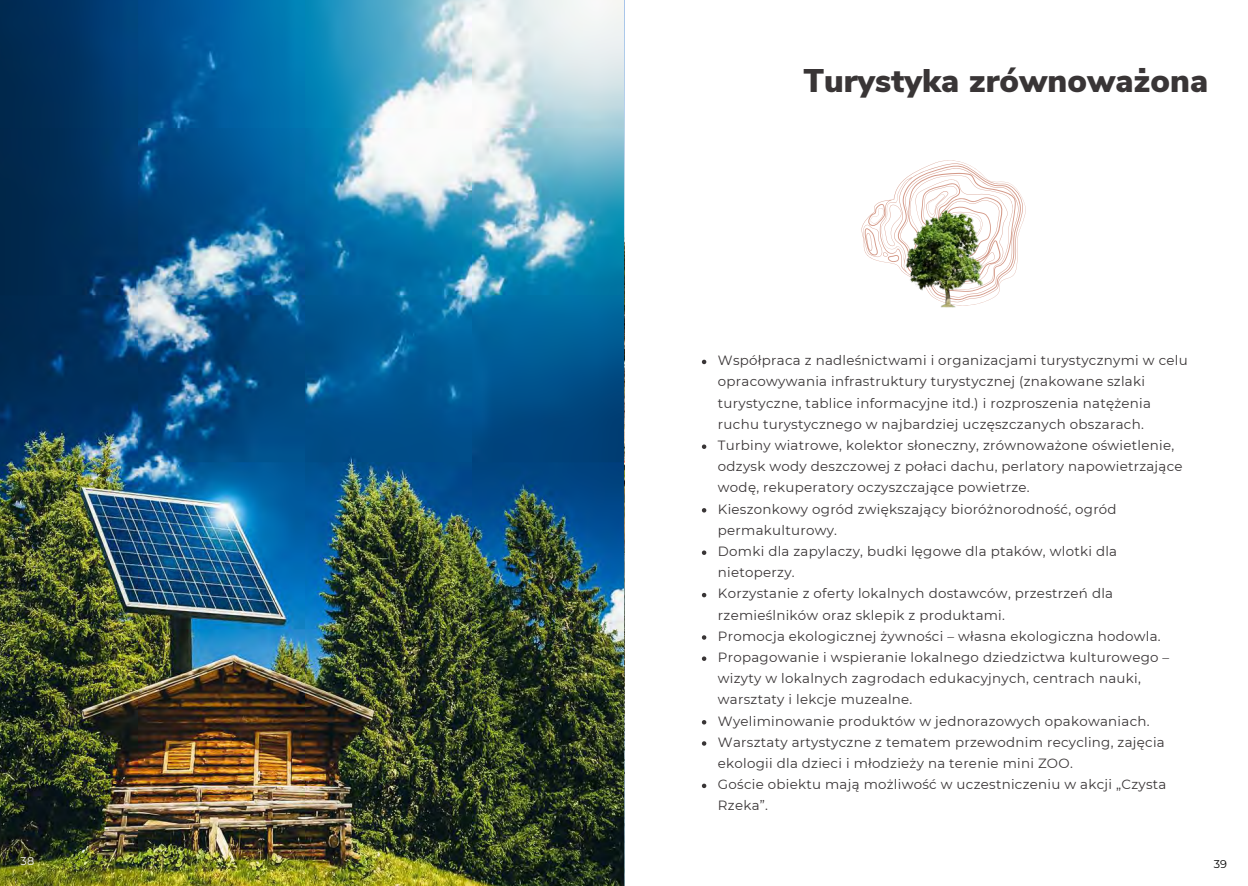
<style>
.page{position:relative;width:1248px;height:886px;background:#fff}
.page>*{position:absolute;margin:0;border:0;box-sizing:border-box;transform-origin:0 0}
.t1{font:900 32.75px "Nunito Sans";color:#393536}
.t2{font:13.38px/21.2px "Montserrat";letter-spacing:.02em;color:#393536}
.t3{font:11.25px "Montserrat";color:#fff}
.t4{font:11.25px "Montserrat";color:#000}
</style>
<div class="page">
<img style="left:0;top:0;width:624px;height:886px">
<svg style="left:861px;top:160px;width:165px;height:143px"></svg>
<img style="left:905px;top:207px;width:77px;height:101px">
<svg style="left:701px;top:360px;width:5px;height:4px"></svg>
<svg style="left:701px;top:444px;width:5px;height:5px"></svg>
<svg style="left:701px;top:508px;width:5px;height:4px"></svg>
<svg style="left:701px;top:550px;width:5px;height:5px"></svg>
<svg style="left:701px;top:593px;width:5px;height:4px"></svg>
<svg style="left:701px;top:635px;width:5px;height:5px"></svg>
<svg style="left:701px;top:656px;width:5px;height:5px"></svg>
<svg style="left:701px;top:720px;width:5px;height:4px"></svg>
<svg style="left:701px;top:741px;width:5px;height:5px"></svg>
<svg style="left:701px;top:784px;width:5px;height:4px"></svg>
<h1 class="t1" style="left:803px;top:57px;width:406px">Turystyka zrównoważona</h1>
<p class="t2" style="left:718px;top:349px;width:471px">Współpraca z nadleśnictwami i organizacjami turystycznymi w celu opracowywania infrastruktury turystycznej (znakowane szlaki turystyczne, tablice informacyjne itd.) i rozproszenia natężenia ruchu turystycznego w najbardziej uczęszczanych obszarach.</p>
<p class="t2" style="left:718px;top:434px;width:466px">Turbiny wiatrowe, kolektor słoneczny, zrównoważone oświetlenie, odzysk wody deszczowej z połaci dachu, perlatory napowietrzające wodę, rekuperatory oczyszczające powietrze.</p>
<p class="t2" style="left:718px;top:498px;width:400px">Kieszonkowy ogród zwiększający bioróżnorodność, ogród permakulturowy.</p>
<p class="t2" style="left:718px;top:540px;width:401px">Domki dla zapylaczy, budki lęgowe dla ptaków, wlotki dla nietoperzy.</p>
<p class="t2" style="left:718px;top:582px;width:397px">Korzystanie z oferty lokalnych dostawców, przestrzeń dla rzemieślników oraz sklepik z produktami.</p>
<p class="t2" style="left:718px;top:625px;width:444px">Promocja ekologicznej żywności – własna ekologiczna hodowla.</p>
<p class="t2" style="left:718px;top:646px;width:453px">Propagowanie i wspieranie lokalnego dziedzictwa kulturowego – wizyty w lokalnych zagrodach edukacyjnych, centrach nauki, warsztaty i lekcje muzealne.</p>
<p class="t2" style="left:718px;top:710px;width:433px">Wyeliminowanie produktów w jednorazowych opakowaniach.</p>
<p class="t2" style="left:718px;top:731px;width:448px">Warsztaty artystyczne z tematem przewodnim recycling, zajęcia ekologii dla dzieci i młodzieży na terenie mini ZOO.</p>
<p class="t2" style="left:718px;top:773px;width:450px">Goście obiektu mają możliwość w uczestniczeniu w akcji „Czysta<br>Rzeka”.</p>
<p class="t3" style="left:21px;top:854px;width:15px">38</p>
<p class="t4" style="left:1213px;top:857px;width:15px">39</p>
</div>
